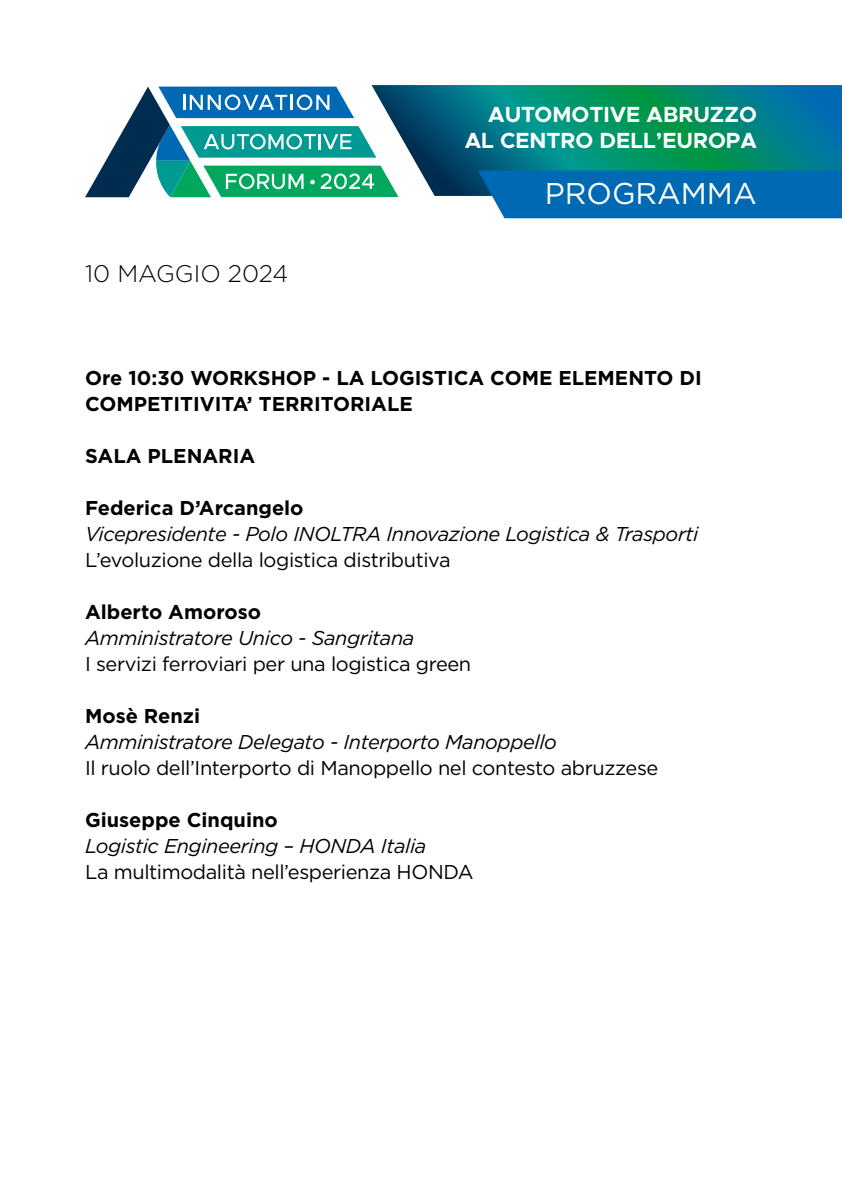
<style>
.page{position:relative;width:842px;height:1191px;background:#fff}
.page>*{position:absolute;margin:0;border:0;box-sizing:border-box;transform-origin:0 0}
.t1{font:30px "Gotham";color:#fff}
.t2{font:300 24px "Gotham";color:#010202}
.t3{font:700 22px/26.4px "Metropolis";color:#fff;text-align:right}
.t4{font:20px "Gotham";letter-spacing:-.02em;color:#000}
.t5{font:italic 20px "Gotham";letter-spacing:-.02em;color:#000}
.t6{font:700 20px/26px "Gotham";color:#000}
</style>
<div class="page">
<svg style="left:85px;top:87px;width:313px;height:110px"></svg>
<svg style="left:371px;top:85px;width:471px;height:111px;background:#12867f"></svg>
<div style="left:478px;top:170px;width:364px;height:48px;background:#0069b4"></div>
<p class="t3" style="left:465px;top:101px;width:294px">AUTOMOTIVE ABRUZZO<br>AL CENTRO DELL’EUROPA</p>
<p class="t2" style="left:85px;top:258px;width:205px">10 MAGGIO 2024</p>
<h1 class="t1" style="left:545px;top:174px;width:213px">PROGRAMMA</h1>
<p class="t6" style="left:85px;top:364px;width:618px">Ore 10:30 WORKSHOP - LA LOGISTICA COME ELEMENTO DI<br>COMPETITIVITA’ TERRITORIALE</p>
<p class="t6" style="left:85px;top:442px;width:172px">SALA PLENARIA</p>
<p class="t6" style="left:85px;top:494px;width:220px">Federica D’Arcangelo</p>
<p class="t5" style="left:85px;top:521px;width:615px">Vicepresidente - Polo INOLTRA Innovazione Logistica &amp; Trasporti</p>
<p class="t4" style="left:85px;top:547px;width:367px">L’evoluzione della logistica distributiva</p>
<p class="t6" style="left:85px;top:598px;width:177px">Alberto Amoroso</p>
<p class="t5" style="left:85px;top:625px;width:331px">Amministratore Unico - Sangritana</p>
<p class="t4" style="left:85px;top:651px;width:388px">I servizi ferroviari per una logistica green</p>
<p class="t6" style="left:85px;top:702px;width:117px">Mosè Renzi</p>
<p class="t5" style="left:85px;top:729px;width:473px">Amministratore Delegato - Interporto Manoppello</p>
<p class="t4" style="left:85px;top:755px;width:575px">Il ruolo dell’Interporto di Manoppello nel contesto abruzzese</p>
<p class="t6" style="left:85px;top:806px;width:194px">Giuseppe Cinquino</p>
<p class="t5" style="left:85px;top:833px;width:343px">Logistic Engineering – HONDA Italia</p>
<p class="t4" style="left:85px;top:859px;width:390px">La multimodalità nell’esperienza HONDA</p>
</div>
